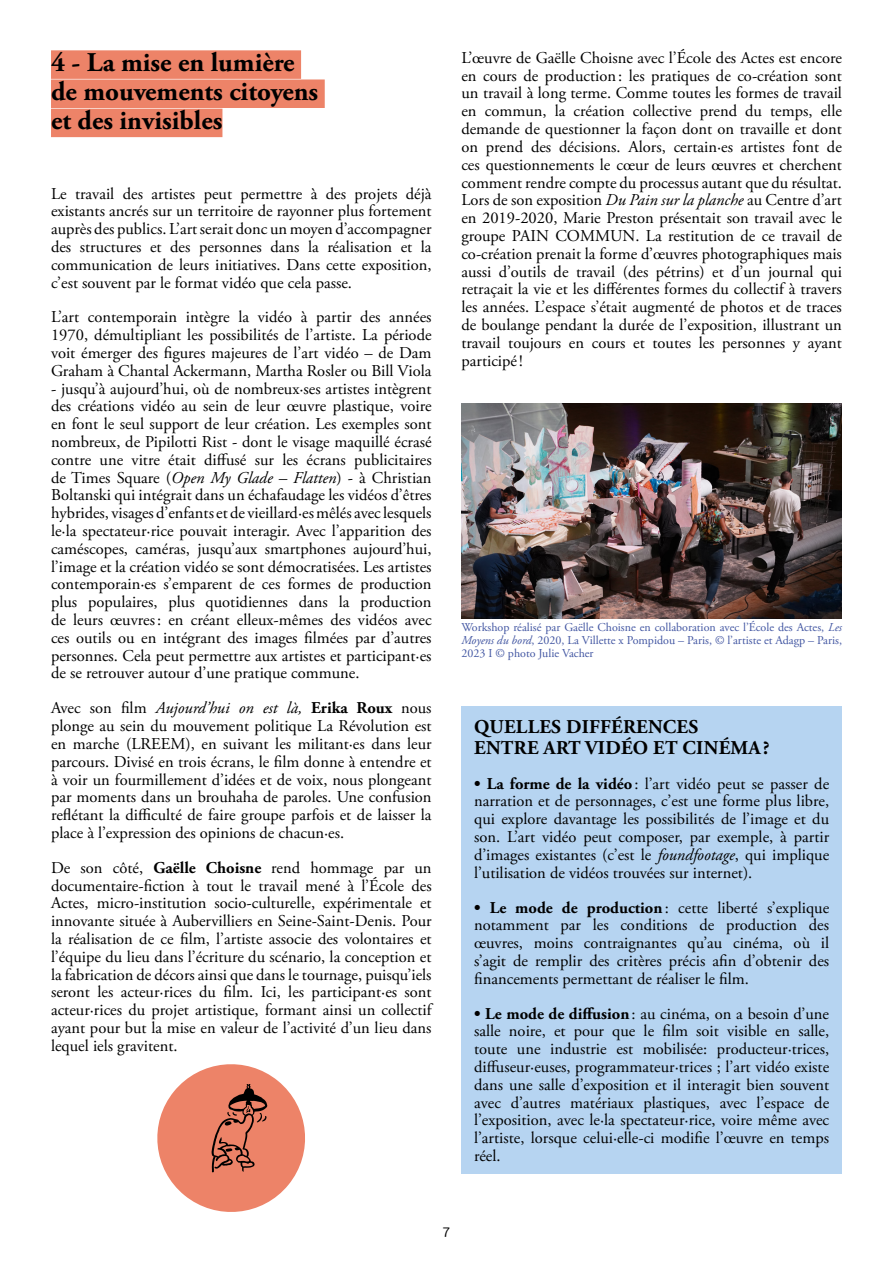
<style>
.page{position:relative;width:893px;height:1263px;background:#fff}
.page>*{position:absolute;margin:0;border:0;box-sizing:border-box;transform-origin:0 0}
.t1{font:700 27px/29.1px "Adobe Garamond Pro";color:#000}
.t2{font:700 19.5px/21px "Adobe Garamond Pro";letter-spacing:.015em;color:#000}
.t3{font:16.5px/17.9px "Adobe Garamond Pro";color:#000;text-align:justify}
.t4{font:13.5px "Bau";color:#000}
.t5{font:12px/12.9px "Adobe Garamond Pro";color:#4256a2;text-align:justify}
.s1{font-style:italic}
.s2{font-weight:700}
</style>
<div class="page">
<div style="left:51px;top:50px;width:250px;height:29px;background:#ed8368"></div>
<div style="left:51px;top:79px;width:274px;height:29px;background:#ed8368"></div>
<div style="left:51px;top:109px;width:171px;height:28px;background:#ed8368"></div>
<img style="left:461px;top:404px;width:381px;height:214px">
<div style="left:461px;top:706px;width:381px;height:468px;background:#b6d4f1"></div>
<svg style="left:157px;top:1064px;width:148px;height:148px"></svg>
<h1 class="t1" style="left:51px;top:48px;width:269px">4 - La mise en lumière de mouvements citoyens et des invisibles</h1>
<p class="t3" style="left:51px;top:185px;width:382px">Le travail des artistes peut permettre à des projets déjà existants ancrés sur un territoire de rayonner plus fortement auprès des publics. L’art serait donc un moyen d’accompagner des structures et des personnes dans la réalisation et la communication de leurs initiatives. Dans cette exposition, c’est souvent par le format vidéo que cela passe.</p>
<p class="t3" style="left:51px;top:309px;width:382px">L’art contemporain intègre la vidéo à partir des années 1970, démultipliant les possibilités de l’artiste. La période voit émerger des figures majeures de l’art vidéo – de Dam Graham à Chantal Ackermann, Martha Rosler ou Bill Viola</p>
<p class="t3" style="left:51px;top:380px;width:382px">- jusqu’à aujourd’hui, où de nombreux·ses artistes intègrent des créations vidéo au sein de leur œuvre plastique, voire en font le seul support de leur création. Les exemples sont nombreux, de Pipilotti Rist - dont le visage maquillé écrasé contre une vitre était diffusé sur les écrans publicitaires de Times Square (<span class="s1">Open My Glade – Flatten</span>) - à Christian Boltanski qui intégrait dans un échafaudage les vidéos d’êtres hybrides, visages d’enfants et de vieillard·es mêlés avec lesquels le·la spectateur·rice pouvait interagir. Avec l’apparition des caméscopes, caméras, jusqu’aux smartphones aujourd’hui, l’image et la création vidéo se sont démocratisées. Les artistes contemporain·es s’emparent de ces formes de production plus populaires, plus quotidiennes dans la production de leurs œuvres: en créant elleux-mêmes des vidéos avec ces outils ou en intégrant des images filmées par d’autres personnes. Cela peut permettre aux artistes et participant·es de se retrouver autour d’une pratique commune.</p>
<p class="t3" style="left:51px;top:700px;width:382px">Avec son film <span class="s1">Aujourd’hui on est là,</span> <span class="s2">Erika Roux</span> nous plonge au sein du mouvement politique La Révolution est en marche (LREEM), en suivant les militant·es dans leur parcours. Divisé en trois écrans, le film donne à entendre et à voir un fourmillement d’idées et de voix, nous plongeant par moments dans un brouhaha de paroles. Une confusion reflétant la difficulté de faire groupe parfois et de laisser la place à l’expression des opinions de chacun·es.</p>
<p class="t3" style="left:51px;top:859px;width:382px">De son côté, <span class="s2">Gaëlle Choisne</span> rend hommage par un documentaire-fiction à tout le travail mené à l’École des Actes, micro-institution socio-culturelle, expérimentale et innovante située à Aubervilliers en Seine-Saint-Denis. Pour la réalisation de ce film, l’artiste associe des volontaires et l’équipe du lieu dans l’écriture du scénario, la conception et la fabrication de décors ainsi que dans le tournage, puisqu’iels seront les acteur·rices du film. Ici, les participant·es sont acteur·rices du projet artistique, formant ainsi un collectif ayant pour but la mise en valeur de l’activité d’un lieu dans lequel iels gravitent.</p>
<p class="t3" style="left:461px;top:49px;width:382px">L’œuvre de Gaëlle Choisne avec l’École des Actes est encore en cours de production: les pratiques de co-création sont un travail à long terme. Comme toutes les formes de travail en commun, la création collective prend du temps, elle demande de questionner la façon dont on travaille et dont on prend des décisions. Alors, certain·es artistes font de ces questionnements le cœur de leurs œuvres et cherchent comment rendre compte du processus autant que du résultat.<br>Lors de son exposition <span class="s1">Du Pain sur la planche</span> au Centre d’art en 2019-2020, Marie Preston présentait son travail avec le groupe PAIN COMMUN. La restitution de ce travail de co-création prenait la forme d’œuvres photographiques mais aussi d’outils de travail (des pétrins) et d’un journal qui retraçait la vie et les différentes formes du collectif à travers les années. L’espace s’était augmenté de photos et de traces de boulange pendant la durée de l’exposition, illustrant un travail toujours en cours et toutes les personnes y ayant participé!</p>
<p class="t5" style="left:461px;top:621px;width:382px">Workshop réalisé par Gaëlle Choisne en collaboration avec l’École des Actes, <span class="s1">Les Moyens du bord</span>, 2020, La Villette x Pompidou – Paris, © l’artiste et Adagp – Paris, 2023 I © photo Julie Vacher</p>
<p class="t2" style="left:474px;top:716px;width:297px">QUELLES DIFFÉRENCES<br>ENTRE ART VIDÉO ET CINÉMA?</p>
<p class="t3" style="left:474px;top:775px;width:357px"><span class="s2">• La forme de la vidéo</span>: l’art vidéo peut se passer de narration et de personnages, c’est une forme plus libre, qui explore davantage les possibilités de l’image et du son. L’art vidéo peut composer, par exemple, à partir d’images existantes (c’est le <span class="s1">foundfootage</span>, qui implique l’utilisation de vidéos trouvées sur internet).</p>
<p class="t3" style="left:474px;top:899px;width:357px"><span class="s2">• Le mode de production</span>: cette liberté s’explique notamment par les conditions de production des œuvres, moins contraignantes qu’au cinéma, où il s’agit de remplir des critères précis afin d’obtenir des financements permettant de réaliser le film.</p>
<p class="t3" style="left:474px;top:1005px;width:357px"><span class="s2">• Le mode de diffusion</span>: au cinéma, on a besoin d’une salle noire, et pour que le film soit visible en salle, toute une industrie est mobilisée: producteur·trices, diffuseur·euses, programmateur·trices ; l’art vidéo existe dans une salle d’exposition et il interagit bien souvent avec d’autres matériaux plastiques, avec l’espace de l’exposition, avec le·la spectateur·rice, voire même avec l’artiste, lorsque celui·elle-ci modifie l’œuvre en temps réel.</p>
<p class="t4" style="left:443px;top:1222px;width:9px">7</p>
</div>
